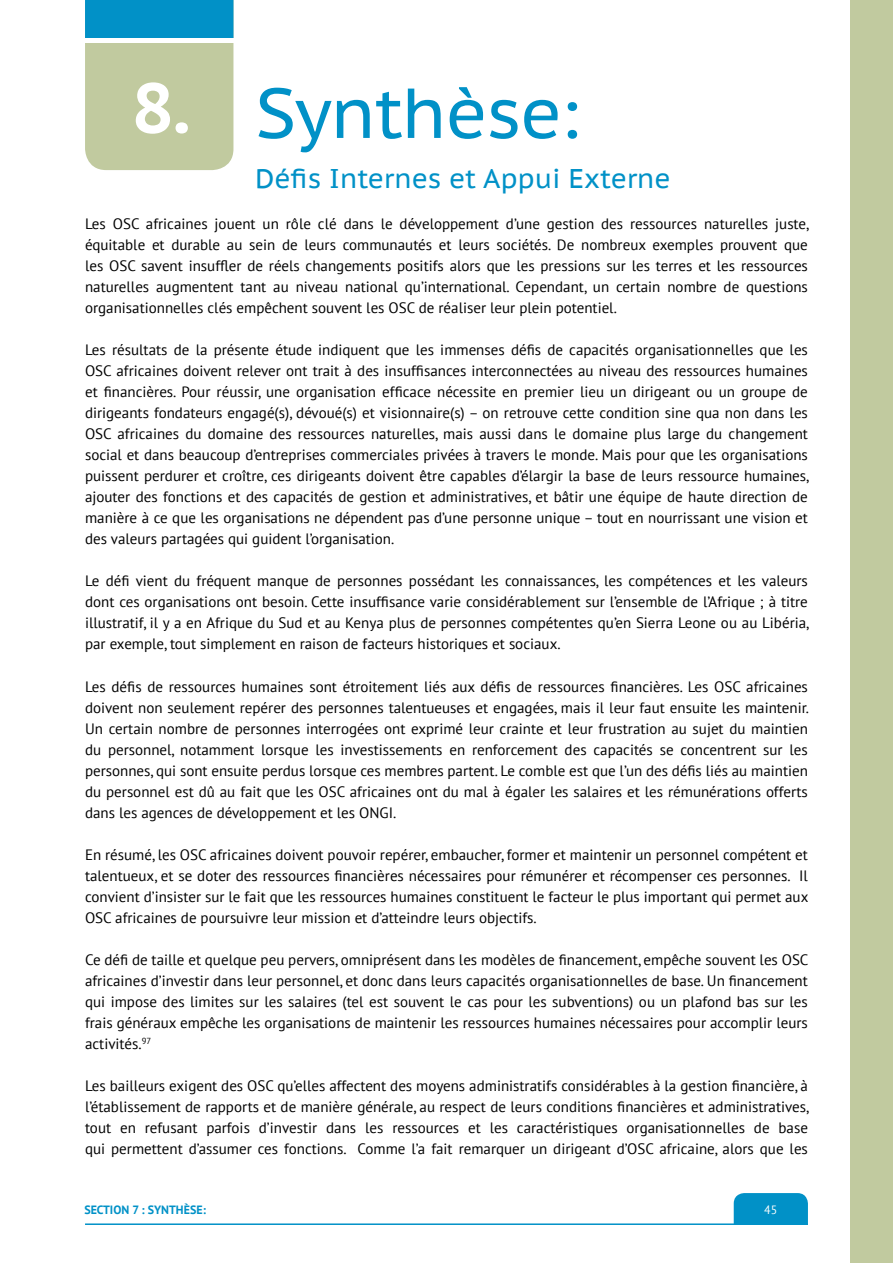
<style>
.page{position:relative;width:893px;height:1263px;background:#fff}
.page>*{position:absolute;margin:0;border:0;box-sizing:border-box;transform-origin:0 0}
.t1{font:70.5px "PT Sans Caption";letter-spacing:-.02em;color:#0191c7}
.t2{font:27px "PT Sans Caption";color:#0191c7}
.t3{font:15px/21px "PT Sans";color:#000;text-align:justify}
.t4{font:700 12px "PT Sans";color:#0191c7}
.t5{font:12px "PT Sans";color:#fff}
.s1{font-weight:700;color:#fff}
</style>
<div class="page">
<div style="left:734px;top:1193px;width:74px;height:30px;background:#0191c7"></div>
<hr style="left:85px;top:1223px;width:723px;height:2px;background:#0191c7">
<svg style="left:85px;top:0;width:148px;height:170px;background:#95bda8"></svg>
<div style="left:85px;top:38px;width:149px;height:5px;background:#fff"></div>
<div style="left:850px;top:0;width:43px;height:1263px;background:#c1ca9f"></div>
<h1 class="t1" style="left:132px;top:67px;width:449px"><span class="s1">8.</span> Synthèse:</h1>
<h2 class="t2" style="left:255px;top:161px;width:417px">Défis Internes et Appui Externe</h2>
<p class="t3" style="left:85px;top:213px;width:726px">Les OSC africaines jouent un rôle clé dans le développement d’une gestion des ressources naturelles juste, équitable et durable au sein de leurs communautés et leurs sociétés. De nombreux exemples prouvent que les OSC savent insuffler de réels changements positifs alors que les pressions sur les terres et les ressources naturelles augmentent tant au niveau national qu’international. Cependant, un certain nombre de questions organisationnelles clés empêchent souvent les OSC de réaliser leur plein potentiel.</p>
<p class="t3" style="left:85px;top:339px;width:726px">Les résultats de la présente étude indiquent que les immenses défis de capacités organisationnelles que les OSC africaines doivent relever ont trait à des insuffisances interconnectées au niveau des ressources humaines et financières. Pour réussir, une organisation efficace nécessite en premier lieu un dirigeant ou un groupe de dirigeants fondateurs engagé(s), dévoué(s) et visionnaire(s) – on retrouve cette condition sine qua non dans les OSC africaines du domaine des ressources naturelles, mais aussi dans le domaine plus large du changement social et dans beaucoup d’entreprises commerciales privées à travers le monde. Mais pour que les organisations puissent perdurer et croître, ces dirigeants doivent être capables d’élargir la base de leurs ressource humaines, ajouter des fonctions et des capacités de gestion et administratives, et bâtir une équipe de haute direction de manière à ce que les organisations ne dépendent pas d’une personne unique – tout en nourrissant une vision et des valeurs partagées qui guident l’organisation.</p>
<p class="t3" style="left:85px;top:570px;width:726px">Le défi vient du fréquent manque de personnes possédant les connaissances, les compétences et les valeurs dont ces organisations ont besoin. Cette insuffisance varie considérablement sur l’ensemble de l’Afrique ; à titre illustratif, il y a en Afrique du Sud et au Kenya plus de personnes compétentes qu’en Sierra Leone ou au Libéria, par exemple, tout simplement en raison de facteurs historiques et sociaux.</p>
<p class="t3" style="left:85px;top:675px;width:725px">Les défis de ressources humaines sont étroitement liés aux défis de ressources financières. Les OSC africaines doivent non seulement repérer des personnes talentueuses et engagées, mais il leur faut ensuite les maintenir.<br>Un certain nombre de personnes interrogées ont exprimé leur crainte et leur frustration au sujet du maintien du personnel, notamment lorsque les investissements en renforcement des capacités se concentrent sur les personnes, qui sont ensuite perdus lorsque ces membres partent. Le comble est que l’un des défis liés au maintien du personnel est dû au fait que les OSC africaines ont du mal à égaler les salaires et les rémunérations offerts dans les agences de développement et les ONGI.</p>
<p class="t3" style="left:85px;top:843px;width:725px">En résumé, les OSC africaines doivent pouvoir repérer, embaucher, former et maintenir un personnel compétent et talentueux, et se doter des ressources financières nécessaires pour rémunérer et récompenser ces personnes. Il convient d’insister sur le fait que les ressources humaines constituent le facteur le plus important qui permet aux OSC africaines de poursuivre leur mission et d’atteindre leurs objectifs.</p>
<p class="t3" style="left:85px;top:948px;width:725px">Ce défi de taille et quelque peu pervers, omniprésent dans les modèles de financement, empêche souvent les OSC africaines d’investir dans leur personnel, et donc dans leurs capacités organisationnelles de base. Un financement qui impose des limites sur les salaires (tel est souvent le cas pour les subventions) ou un plafond bas sur les frais généraux empêche les organisations de maintenir les ressources humaines nécessaires pour accomplir leurs activités.<sup>97</sup></p>
<p class="t3" style="left:85px;top:1074px;width:726px">Les bailleurs exigent des OSC qu’elles affectent des moyens administratifs considérables à la gestion financière, à l’établissement de rapports et de manière générale, au respect de leurs conditions financières et administratives, tout en refusant parfois d’investir dans les ressources et les caractéristiques organisationnelles de base qui permettent d’assumer ces fonctions. Comme l’a fait remarquer un dirigeant d’OSC africaine, alors que les</p>
<p class="t4" style="left:84px;top:1202px;width:123px">SECTION 7 : SYNTHÈSE:</p>
<p class="t5" style="left:764px;top:1202px;width:15px">45</p>
</div>
